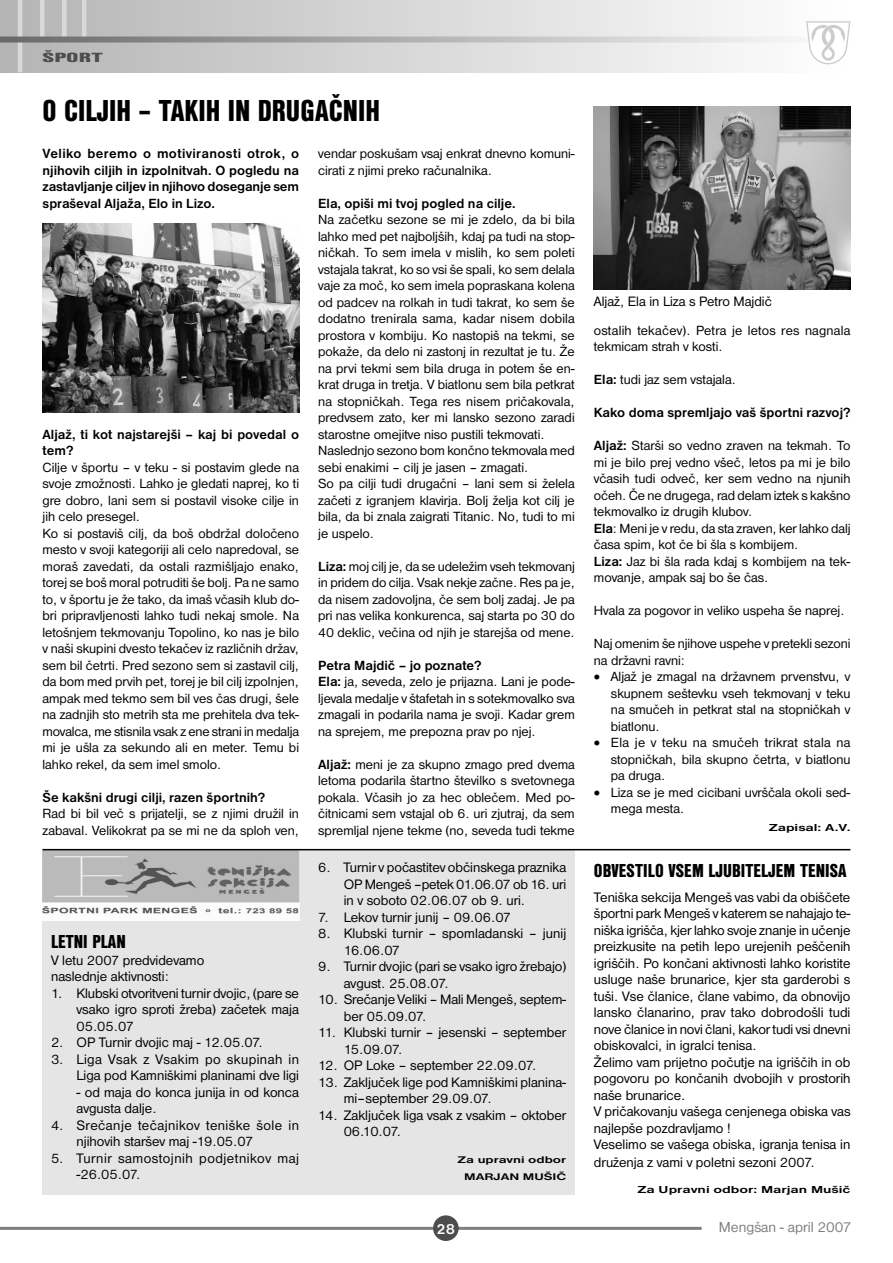
<style>
.page{position:relative;width:893px;height:1263px;background:#fff}
.page>*{position:absolute;margin:0;border:0;box-sizing:border-box;transform-origin:0 0}
.t1{font:31.5px "Nimbus San DEE Blac Cond";color:#000}
.t2{font:19.5px "Nimbus San DEE Blac Cond";color:#000}
.t3{font:15px "Nimbus San DEE";color:#7f7f7f}
.t4{font:700 15px "Nimbus San DEE";color:#fff}
.t5{font:14.25px/16.5px "Nimbus San DEE";color:#000}
.t6{font:14.25px/16.5px "Nimbus San DEE";letter-spacing:.02em;color:#000}
.t7{font:14.25px/16.5px "Nimbus San DEE";letter-spacing:.035em;color:#000}
.t8{font:14.1px "Nimbus San DEE";color:#000}
.t9{font:13.8px/16.5px "Nimbus San DEE";color:#000}
.t10{font:700 13.8px/16.5px "Nimbus San DEE";color:#000;text-align:justify}
.t11{font:13.8px "Nimbus San DEE Blac Cond";color:#4d4d4d;scale:2 1}
.t12{font:700 10.5px "Nimbus San DEE";color:#000;scale:1.43 1}
.t13{font:700 10.05px/16.5px "Nimbus San DEE";color:#000;text-align:right;scale:1.43 1}
.s1{font-weight:700}
</style>
<div class="page">
<div style="left:0;top:0;width:850px;height:72px;background:linear-gradient(to right,#b3b3b3,#fff)"></div>
<hr style="left:0;top:1227px;width:702px;height:3px;background:#7f7f7f">
<div style="left:433px;top:1215px;width:26px;height:26px;background:#4d4d4d;border-radius:50%"></div>
<div style="left:82px;top:0;width:5px;height:41px;background:#d9d9d9"></div>
<div style="left:62px;top:0;width:5px;height:41px;background:#d9d9d9"></div>
<hr style="left:18px;top:0;width:4px;height:72px;background:#d9d9d9">
<hr style="left:40px;top:0;width:4px;height:41px;background:#d9d9d9">
<svg style="left:0;top:37px;width:806px;height:6px;background:#b2b2b2"></svg>
<svg style="left:806px;top:21px;width:44px;height:43px"></svg>
<div style="left:43px;top:850px;width:532px;height:345px;background:#e5e5e5"></div>
<img style="left:43px;top:850px;width:256px;height:70px">
<img style="left:43px;top:223px;width:256px;height:189px">
<img style="left:594px;top:106px;width:256px;height:183px">
<hr style="left:43px;top:849px;width:807px;height:1px;background:#000">
<p class="t11" style="left:43px;top:52px;width:32px">ŠPORT</p>
<h1 class="t1" style="left:43px;top:100px;width:339px">O CILJIH – TAKIH IN DRUGAČNIH</h1>
<p class="t10" style="left:43px;top:146px;width:258px">Veliko beremo o motiviranosti otrok, o njihovih ciljih in izpolnitvah. O pogledu na zastavljanje ciljev in njihovo doseganje sem spraševal Aljaža, Elo in Lizo.</p>
<p class="t10" style="left:43px;top:427px;width:258px">Aljaž, ti kot najstarejši – kaj bi povedal o tem?</p>
<p class="t9" style="left:43px;top:460px;width:258px">Cilje v športu – v teku - si postavim glede na svoje zmožnosti. Lahko je gledati naprej, ko ti gre dobro, lani sem si postavil visoke cilje in jih celo presegel.<br>Ko si postaviš cilj, da boš obdržal določeno mesto v svoji kategoriji ali celo napredoval, se moraš zavedati, da ostali razmišljajo enako, torej se boš moral potruditi še bolj. Pa ne samo to, v športu je že tako, da imaš včasih klub do&shy;bri pripravljenosti lahko tudi nekaj smole. Na letošnjem tekmovanju Topolino, ko nas je bilo v naši skupini dvesto tekačev iz različnih držav, sem bil četrti. Pred sezono sem si zastavil cilj, da bom med prvih pet, torej je bil cilj izpolnjen, ampak med tekmo sem bil ves čas drugi, šele na zadnjih sto metrih sta me prehitela dva tek&shy;movalca, me stisnila vsak z ene strani in medalja mi je ušla za sekundo ali en meter. Temu bi lahko rekel, da sem imel smolo.</p>
<p class="t10" style="left:43px;top:790px;width:224px">Še kakšni drugi cilji, razen športnih?</p>
<p class="t9" style="left:43px;top:807px;width:258px">Rad bi bil več s prijatelji, se z njimi družil in zabaval. Velikokrat pa se mi ne da sploh ven,</p>
<h2 class="t2" style="left:51px;top:935px;width:76px">LETNI PLAN</h2>
<p class="t5" style="left:51px;top:953px;width:155px">V letu 2007 predvidevamo naslednje aktivnosti:</p>
<p class="t5" style="left:77px;top:986px;width:224px;text-align:justify;text-indent:-26px">1. Klubski otvoritveni turnir dvojic, (pare se vsako igro sproti žreba) začetek maja 05.05.07</p>
<p class="t5" style="left:51px;top:1035px;width:213px">2. OP Turnir dvojic maj - 12.05.07.</p>
<p class="t5" style="left:51px;top:1052px;width:250px;text-align:right">3. Liga Vsak z Vsakim po skupinah in<br>Liga pod Kamniškimi planinami dve ligi</p>
<p class="t5" style="left:77px;top:1085px;width:224px">- od maja do konca junija in od konca avgusta dalje.</p>
<p class="t6" style="left:77px;top:1118px;width:224px;text-indent:-26px">4. Srečanje tečajnikov teniške šole in njihovih staršev maj -19.05.07</p>
<p class="t7" style="left:77px;top:1151px;width:224px;text-indent:-26px">5. Turnir samostojnih podjetnikov maj -26.05.07.</p>
<p class="t9" style="left:318px;top:147px;width:258px">vendar poskušam vsaj enkrat dnevno komuni&shy;cirati z njimi preko računalnika.</p>
<p class="t10" style="left:318px;top:196px;width:199px">Ela, opiši mi tvoj pogled na cilje.</p>
<p class="t9" style="left:318px;top:213px;width:258px">Na začetku sezone se mi je zdelo, da bi bila lahko med pet najboljših, kdaj pa tudi na stop&shy;ničkah. To sem imela v mislih, ko sem poleti vstajala takrat, ko so vsi še spali, ko sem delala vaje za moč, ko sem imela popraskana kolena od padcev na rolkah in tudi takrat, ko sem še dodatno trenirala sama, kadar nisem dobila prostora v kombiju. Ko nastopiš na tekmi, se pokaže, da delo ni zastonj in rezultat je tu. Že na prvi tekmi sem bila druga in potem še en&shy;krat druga in tretja. V biatlonu sem bila petkrat na stopničkah. Tega res nisem pričakovala, predvsem zato, ker mi lansko sezono zaradi starostne omejitve niso pustili tekmovati.<br>Naslednjo sezono bom končno tekmovala med sebi enakimi – cilj je jasen – zmagati.<br>So pa cilji tudi drugačni – lani sem si želela začeti z igranjem klavirja. Bolj želja kot cilj je bila, da bi znala zaigrati Titanic. No, tudi to mi je uspelo.</p>
<p class="t9" style="left:318px;top:559px;width:258px;text-align:justify"><span class="s1">Liza:</span> moj cilj je, da se udeležim vseh tekmovanj in pridem do cilja. Vsak nekje začne. Res pa je, da nisem zadovoljna, če sem bolj zadaj. Je pa pri nas velika konkurenca, saj starta po 30 do 40 deklic, večina od njih je starejša od mene.</p>
<p class="t9" style="left:318px;top:658px;width:258px"><span class="s1">Petra Majdič – jo poznate?<br>Ela:</span> ja, seveda, zelo je prijazna. Lani je pode&shy;ljevala medalje v štafetah in s sotekmovalko sva zmagali in podarila nama je svoji. Kadar grem na sprejem, me prepozna prav po njej.</p>
<p class="t9" style="left:318px;top:757px;width:258px;text-align:justify"><span class="s1">Aljaž:</span> meni je za skupno zmago pred dvema letoma podarila štartno številko s svetovnega pokala. Včasih jo za hec oblečem. Med po&shy;čitnicami sem vstajal ob 6. uri zjutraj, da sem spremljal njene tekme (no, seveda tudi tekme</p>
<p class="t5" style="left:344px;top:860px;width:224px;text-align:justify;text-indent:-26px">6. Turnir v počastitev občinskega praznika OP Mengeš –petek 01.06.07 ob 16. uri in v soboto 02.06.07 ob 9. uri.</p>
<p class="t5" style="left:318px;top:910px;width:195px">7. Lekov turnir junij – 09.06.07</p>
<p class="t5" style="left:344px;top:926px;width:224px;text-indent:-26px">8. Klubski turnir – spomladanski – junij<br>16.06.07</p>
<p class="t5" style="left:344px;top:959px;width:224px;text-indent:-26px">9. Turnir dvojic (pari se vsako igro žrebajo) avgust. 25.08.07.</p>
<p class="t5" style="left:344px;top:992px;width:224px;text-indent:-26px">10. Srečanje Veliki – Mali Mengeš, septem&shy;ber 05.09.07.</p>
<p class="t5" style="left:344px;top:1025px;width:224px;text-indent:-26px">11. Klubski turnir – jesenski – september<br>15.09.07.</p>
<p class="t5" style="left:318px;top:1058px;width:220px">12. OP Loke – september 22.09.07.</p>
<p class="t5" style="left:344px;top:1075px;width:224px;text-indent:-26px">13. Zaključek lige pod Kamniškimi planina&shy;mi–september 29.09.07.</p>
<p class="t5" style="left:344px;top:1108px;width:224px;text-indent:-26px">14. Zaključek liga vsak z vsakim – oktober<br>06.10.07.</p>
<p class="t13" style="left:458px;top:1152px;width:77px">Za upravni odbor<br>MARJAN MUŠIČ</p>
<p class="t8" style="left:594px;top:296px;width:179px">Aljaž, Ela in Liza s Petro Majdič</p>
<p class="t9" style="left:594px;top:323px;width:258px">ostalih tekačev). Petra je letos res nagnala tekmicam strah v kosti.</p>
<p class="t9" style="left:594px;top:373px;width:143px"><span class="s1">Ela:</span> tudi jaz sem vstajala.</p>
<p class="t10" style="left:594px;top:405px;width:258px">Kako doma spremljajo vaš športni razvoj?</p>
<p class="t9" style="left:594px;top:439px;width:258px"><span class="s1">Aljaž:</span> Starši so vedno zraven na tekmah. To mi je bilo prej vedno všeč, letos pa mi je bilo včasih tudi odveč, ker sem vedno na njunih očeh. Če ne drugega, rad delam iztek s kakšno tekmovalko iz drugih klubov.<br><span class="s1">Ela</span>: Meni je v redu, da sta zraven, ker lahko dalj časa spim, kot če bi šla s kombijem.<br><span class="s1">Liza:</span> Jaz bi šla rada kdaj s kombijem na tek&shy;movanje, ampak saj bo še čas.</p>
<p class="t9" style="left:594px;top:604px;width:252px">Hvala za pogovor in veliko uspeha še naprej.</p>
<p class="t9" style="left:594px;top:637px;width:258px">Naj omenim še njihove uspehe v pretekli sezoni na državni ravni:</p>
<p class="t9" style="left:611px;top:670px;width:241px;text-align:justify;text-indent:-17px">• Aljaž je zmagal na državnem prvenstvu, v skupnem seštevku vseh tekmovanj v teku na smučeh in petkrat stal na stopničkah v biatlonu.</p>
<p class="t9" style="left:611px;top:736px;width:241px;text-align:justify;text-indent:-17px">• Ela je v teku na smučeh trikrat stala na stopničkah, bila skupno četrta, v biatlonu pa druga.</p>
<p class="t9" style="left:611px;top:785px;width:241px;text-indent:-17px">• Liza se je med cicibani uvrščala okoli sed&shy;mega mesta.</p>
<p class="t12" style="left:769px;top:824px;width:59px">Zapisal: A.V.</p>
<h2 class="t2" style="left:594px;top:863px;width:254px">OBVESTILO VSEM LJUBITELJEM TENISA</h2>
<p class="t5" style="left:594px;top:890px;width:258px">Teniška sekcija Mengeš vas vabi da obiščete športni park Mengeš v katerem se nahajajo te&shy;niška igrišča, kjer lahko svoje znanje in učenje preizkusite na petih lepo urejenih peščenih igriščih. Po končani aktivnosti lahko koristite usluge naše brunarice, kjer sta garderobi s tuši. Vse članice, člane vabimo, da obnovijo lansko članarino, prav tako dobrodošli tudi nove članice in novi člani, kakor tudi vsi dnevni obiskovalci, in igralci tenisa.<br>Želimo vam prijetno počutje na igriščih in ob pogovoru po končanih dvobojih v prostorih naše brunarice.<br>V pričakovanju vašega cenjenega obiska vas najlepše pozdravljamo !<br>Veselimo se vašega obiska, igranja tenisa in</p>
<p class="t5" style="left:594px;top:1155px;width:222px">druženja z vami v poletni sezoni 2007.</p>
<p class="t12" style="left:637px;top:1185px;width:150px">Za Upravni odbor: Marjan Mušič</p>
<p class="t4" style="left:437px;top:1223px;width:20px">28</p>
<p class="t3" style="left:719px;top:1222px;width:134px">Mengšan - april 2007</p>
</div>
